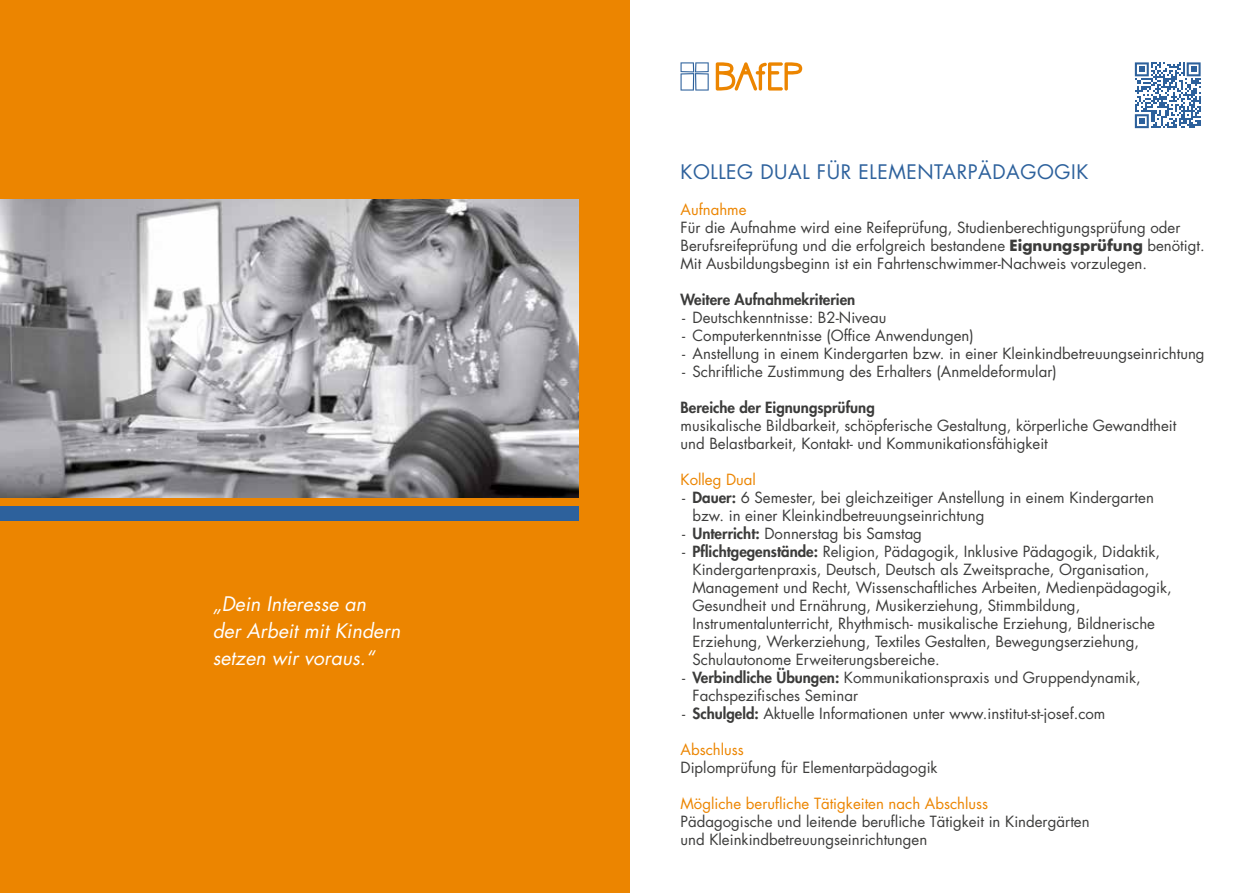
<style>
.page{position:relative;width:1259px;height:893px;background:#fff}
.page>*{position:absolute;margin:0;border:0;box-sizing:border-box;transform-origin:0 0}
.t1{font:italic 19.5px/27px "Futura LT";color:#fff}
.t2{font:19.5px "Futura LT";letter-spacing:.03em;color:#2d619c}
.t3{font:15px/18px "Futura LT";color:#3c3c3b}
.t4{font:15px "Futura LT";color:#ec8500}
.t5{font:800 15px "Futura LT";color:#3c3c3b}
.s1{font-weight:700}
.s2{font-weight:800}
</style>
<div class="page">
<div style="left:0;top:0;width:629px;height:893px;background:#ec8500"></div>
<div style="left:0;top:506px;width:578px;height:15px;background:#2d619c"></div>
<svg style="left:680px;top:62px;width:28px;height:29px"></svg>
<svg style="left:716px;top:62px;width:86px;height:29px"></svg>
<svg style="left:1134px;top:62px;width:66px;height:66px"></svg>
<img style="left:0;top:200px;width:578px;height:297px">
<h1 class="t1" style="left:213px;top:590px;width:189px">„Dein Interesse an<br>der Arbeit mit Kindern setzen wir voraus.“</h1>
<h1 class="t2" style="left:680px;top:159px;width:409px">KOLLEG DUAL FÜR ELEMENTARPÄDAGOGIK</h1>
<p class="t4" style="left:680px;top:200px;width:68px">Aufnahme</p>
<p class="t3" style="left:680px;top:218px;width:525px">Für die Aufnahme wird eine Reifeprüfung, Studienberechtigungsprüfung oder<br>Berufsreifeprüfung und die erfolgreich bestandene <span class="s1">Eignungsprüfung</span> benötigt.<br>Mit Ausbildungsbeginn ist ein Fahrtenschwimmer-Nachweis vorzulegen.</p>
<p class="t5" style="left:680px;top:289px;width:176px">Weitere Aufnahmekriterien</p>
<p class="t3" style="left:682px;top:308px;width:206px">- Deutschkenntnisse: B2-Niveau</p>
<p class="t3" style="left:682px;top:326px;width:293px">- Computerkenntnisse (Office Anwendungen)</p>
<p class="t3" style="left:682px;top:344px;width:524px">- Anstellung in einem Kindergarten bzw. in einer Kleinkindbetreuungseinrichtung</p>
<p class="t3" style="left:682px;top:362px;width:376px">- Schriftliche Zustimmung des Erhalters (Anmeldeformular)</p>
<p class="t5" style="left:680px;top:397px;width:196px">Bereiche der Eignungsprüfung</p>
<p class="t3" style="left:680px;top:416px;width:497px">musikalische Bildbarkeit, schöpferische Gestaltung, körperliche Gewandtheit und Belastbarkeit, Kontakt- und Kommunikationsfähigkeit</p>
<p class="t4" style="left:680px;top:470px;width:77px">Kolleg Dual</p>
<p class="t3" style="left:692px;top:488px;width:463px;text-indent:-10px">- <span class="s2">Dauer:</span> 6 Semester, bei gleichzeitiger Anstellung in einem Kindergarten bzw. in einer Kleinkindbetreuungseinrichtung</p>
<p class="t3" style="left:682px;top:524px;width:241px">- <span class="s2">Unterricht:</span> Donnerstag bis Samstag</p>
<p class="t3" style="left:692px;top:542px;width:481px;text-indent:-10px">- <span class="s2">Pflichtgegenstände:</span> Religion, Pädagogik, Inklusive Pädagogik, Didaktik, Kindergartenpraxis, Deutsch, Deutsch als Zweitsprache, Organisation, Management und Recht, Wissenschaftliches Arbeiten, Medienpädagogik, Gesundheit und Ernährung, Musikerziehung, Stimmbildung, Instrumentalunterricht, Rhythmisch- musikalische Erziehung, Bildnerische Erziehung, Werkerziehung, Textiles Gestalten, Bewegungserziehung, Schulautonome Erweiterungsbereiche.</p>
<p class="t3" style="left:692px;top:668px;width:450px;text-indent:-10px">- <span class="s2">Verbindliche Übungen:</span> Kommunikationspraxis und Gruppendynamik,<br>Fachspezifisches Seminar</p>
<p class="t3" style="left:682px;top:704px;width:425px">- <span class="s2">Schulgeld:</span> Aktuelle Informationen unter www.institut-st-josef.com</p>
<p class="t4" style="left:680px;top:740px;width:65px">Abschluss</p>
<p class="t3" style="left:680px;top:758px;width:259px">Diplomprüfung für Elementarpädagogik</p>
<p class="t4" style="left:680px;top:794px;width:309px">Mögliche berufliche Tätigkeiten nach Abschluss</p>
<p class="t3" style="left:680px;top:812px;width:410px">Pädagogische und leitende berufliche Tätigkeit in Kindergärten und Kleinkindbetreuungseinrichtungen</p>
</div>
